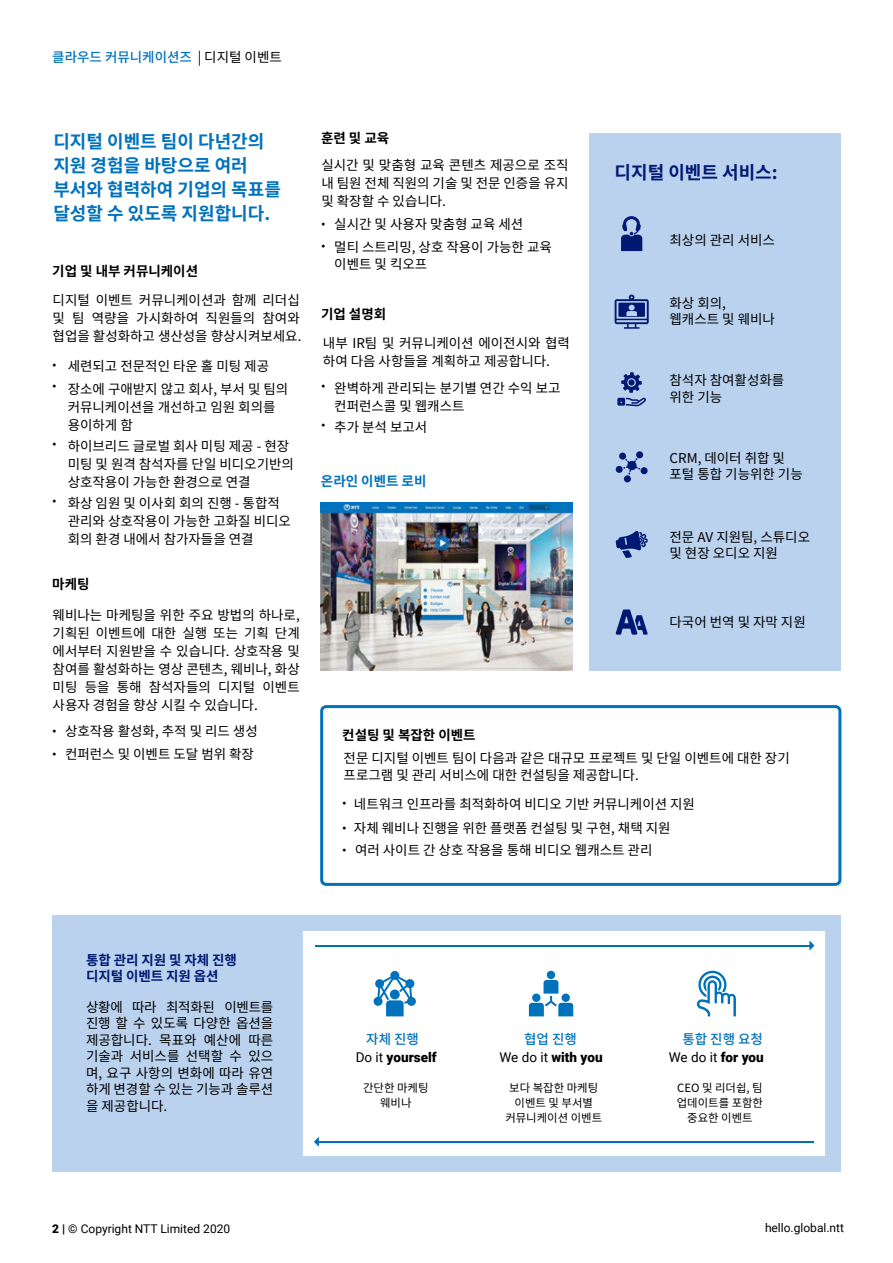
<style>
.page{position:relative;width:893px;height:1263px;background:#fff}
.page>*{position:absolute;margin:0;border:0;box-sizing:border-box;transform-origin:0 0}
.t1{font:700 18px/24px "Noto Sans KR";color:#0072bc}
.t2{font:700 18px "Noto Sans KR";color:#001973}
.t3{font:13.5px/18px "Noto Sans KR";color:#000}
.t4{font:700 13.5px "Noto Sans KR";color:#000}
.t5{font:500 13.5px "Noto Sans KR";color:#0072bc}
.t6{font:900 13.5px "Roboto";color:#000}
.t7{font:13.5px/20.7px "Roboto";color:#000}
.t8{font:700 13.5px/16.2px "Noto Sans KR";letter-spacing:-.005em;color:#001973}
.t9{font:700 13.5px "Noto Sans KR";color:#0072bc}
.t10{font:12px "Roboto";color:#000}
.t11{font:11.4px/15px "Noto Sans KR";color:#000;text-align:center}
.s1{font-weight:400;color:#000}
.s2{font-family:"Roboto"}
.s3{font-weight:400}
.s4{font-weight:900}
</style>
<div class="page">
<div style="left:52px;top:915px;width:789px;height:257px;background:#bad2ed"></div>
<div style="left:303px;top:931px;width:522px;height:225px;background:#fff"></div>
<div style="left:590px;top:133px;width:251px;height:537px;background:#bad2ed"></div>
<svg style="left:621px;top:216px;width:21px;height:35px"></svg>
<svg style="left:615px;top:294px;width:34px;height:35px"></svg>
<svg style="left:617px;top:372px;width:29px;height:34px"></svg>
<svg style="left:615px;top:451px;width:33px;height:31px"></svg>
<svg style="left:616px;top:531px;width:32px;height:27px"></svg>
<svg style="left:616px;top:609px;width:32px;height:26px"></svg>
<div style="left:547px;top:971px;width:8px;height:8px;background:#0072bc;border-radius:50%"></div>
<svg style="left:529px;top:980px;width:44px;height:36px"></svg>
<svg style="left:696px;top:970px;width:40px;height:46px"></svg>
<svg style="left:373px;top:971px;width:43px;height:45px"></svg>
<hr style="left:315px;top:945px;width:496px;height:1px;background:#0072bc">
<svg style="left:809px;top:940px;width:5px;height:11px"></svg>
<hr style="left:317px;top:1141px;width:496px;height:1px;background:#0072bc">
<svg style="left:314px;top:1137px;width:5px;height:10px"></svg>
<div style="left:320px;top:705px;width:521px;height:181px;border:3px solid #0072bc;border-radius:4px"></div>
<img style="left:321px;top:503px;width:251px;height:167px">
<p class="t5" style="left:52px;top:50px;width:231px">클라우드 커뮤니케이션즈 <span class="s1">| 디지털 이벤트</span></p>
<h1 class="t1" style="left:53px;top:130px;width:229px">디지털 이벤트 팀이 다년간의 지원 경험을 바탕으로 여러 부서와 협력하여 기업의 목표를 달성할 수 있도록 지원합니다.</h1>
<p class="t4" style="left:52px;top:263px;width:147px">기업 및 내부 커뮤니케이션</p>
<p class="t3" style="left:53px;top:291px;width:250px">디지털 이벤트 커뮤니케이션과 함께 리더십 및 팀 역량을 가시화하여 직원들의 참여와 협업을 활성화하고 생산성을 향상시켜보세요.</p>
<p class="t7" style="left:52px;top:354px;width:6px">• •</p>
<p class="t7" style="left:52px;top:433px;width:6px">•</p>
<p class="t7" style="left:52px;top:490px;width:6px">•</p>
<p class="t3" style="left:68px;top:354px;width:222px;line-height:23.2px">세련되고 전문적인 타운 홀 미팅 제공 장소에 구애받지 않고 회사, 부서 및 팀의</p>
<p class="t3" style="left:68px;top:398px;width:209px">커뮤니케이션을 개선하고 임원 회의를 용이하게 함</p>
<p class="t3" style="left:68px;top:437px;width:228px">하이브리드 글로벌 회사 미팅 제공 - 현장 미팅 및 원격 참석자를 단일 비디오기반의 상호작용이 가능한 환경으로 연결</p>
<p class="t3" style="left:68px;top:495px;width:225px">화상 임원 및 이사회 회의 진행 - 통합적 관리와 상호작용이 가능한 고화질 비디오 회의 환경 내에서 참가자들을 연결</p>
<p class="t4" style="left:52px;top:576px;width:39px">마케팅</p>
<p class="t3" style="left:53px;top:606px;width:249px;text-align:justify">웨비나는 마케팅을 위한 주요 방법의 하나로, 기획된 이벤트에 대한 실행 또는 기획 단계 에서부터 지원받을 수 있습니다. 상호작용 및 참여를 활성화하는 영상 콘텐츠, 웨비나, 화상 미팅 등을 통해 참석자들의 디지털 이벤트 사용자 경험을 향상 시킬 수 있습니다.</p>
<p class="t3" style="left:52px;top:723px;width:207px"><span class="s2">•</span> 상호작용 활성화, 추적 및 리드 생성</p>
<p class="t3" style="left:52px;top:745px;width:203px"><span class="s2">•</span> 컨퍼런스 및 이벤트 도달 범위 확장</p>
<p class="t4" style="left:321px;top:130px;width:70px">훈련 및 교육</p>
<p class="t3" style="left:321px;top:156px;width:249px;text-align:justify">실시간 및 맞춤형 교육 콘텐츠 제공으로 조직 내 팀원 전체 직원의 기술 및 전문 인증을 유지 및 확장할 수 있습니다.</p>
<p class="t7" style="left:321px;top:212px;width:6px;line-height:22.2px">• •</p>
<p class="t3" style="left:334px;top:216px;width:191px">실시간 및 사용자 맞춤형 교육 세션</p>
<p class="t3" style="left:334px;top:240px;width:219px;line-height:16.2px">멀티 스트리밍, 상호 작용이 가능한 교육 이벤트 및 킥오프</p>
<p class="t4" style="left:321px;top:306px;width:67px">기업 설명회</p>
<p class="t3" style="left:323px;top:334px;width:249px">내부 IR팀 및 커뮤니케이션 에이전시와 협력 하여 다음 사항들을 계획하고 제공합니다.</p>
<p class="t7" style="left:321px;top:376px;width:6px">•</p>
<p class="t7" style="left:321px;top:414px;width:6px">•</p>
<p class="t3" style="left:334px;top:379px;width:228px">완벽하게 관리되는 분기별 연간 수익 보고 컨퍼런스콜 및 웹캐스트</p>
<p class="t3" style="left:334px;top:419px;width:94px">추가 분석 보고서</p>
<p class="t9" style="left:321px;top:474px;width:107px">온라인 이벤트 로비</p>
<p class="t4" style="left:342px;top:728px;width:135px">컨설팅 및 복잡한 이벤트</p>
<h1 class="t2" style="left:615px;top:162px;width:165px">디지털 이벤트 서비스:</h1>
<p class="t3" style="left:669px;top:231px;width:107px">최상의 관리 서비스</p>
<p class="t3" style="left:669px;top:295px;width:107px;line-height:16.2px">화상 회의, 웹캐스트 및 웨비나</p>
<p class="t3" style="left:669px;top:372px;width:116px;line-height:16.2px">참석자 참여활성화를 위한 기능</p>
<p class="t3" style="left:669px;top:450px;width:135px;line-height:16.2px">CRM, 데이터 취합 및 포털 통합 기능위한 기능</p>
<p class="t3" style="left:669px;top:529px;width:142px;line-height:16.2px">전문 AV 지원팀, 스튜디오 및 현장 오디오 지원</p>
<p class="t3" style="left:669px;top:614px;width:138px">다국어 번역 및 자막 지원</p>
<p class="t3" style="left:344px;top:750px;width:448px;line-height:16.5px">전문 디지털 이벤트 팀이 다음과 같은 대규모 프로젝트 및 단일 이벤트에 대한 장기 프로그램 및 관리 서비스에 대한 컨설팅을 제공합니다.</p>
<p class="t3" style="left:354px;top:793px;width:343px;line-height:23.5px">네트워크 인프라를 최적화하여 비디오 기반 커뮤니케이션 지원 자체 웨비나 진행을 위한 플랫폼 컨설팅 및 구현, 채택 지원</p>
<p class="t7" style="left:342px;top:790px;width:6px;line-height:25.2px">• •</p>
<p class="t3" style="left:342px;top:842px;width:312px"><span class="s2">•</span> 여러 사이트 간 상호 작용을 통해 비디오 웹캐스트 관리</p>
<p class="t8" style="left:86px;top:952px;width:152px">통합 관리 지원 및 자체 진행 디지털 이벤트 지원 옵션</p>
<p class="t3" style="left:86px;top:999px;width:189px;line-height:16.5px;text-align:justify">상황에 따라 최적화된 이벤트를 진행 할 수 있도록 다양한 옵션을 제공합니다. 목표와 예산에 따른 기술과 서비스를 선택할 수 있으 며, 요구 사항의 변화에 따라 유연 하게 변경할 수 있는 기능과 솔루션 을 제공합니다.</p>
<p class="t5" style="left:366px;top:1032px;width:54px">자체 진행</p>
<p class="t5" style="left:524px;top:1032px;width:54px">협업 진행</p>
<p class="t5" style="left:682px;top:1032px;width:82px">통합 진행 요청</p>
<p class="t6" style="left:356px;top:1048px;width:83px"><span class="s3">Do it</span> yourself</p>
<p class="t6" style="left:499px;top:1048px;width:105px"><span class="s3">We do it</span> with you</p>
<p class="t7" style="left:669px;top:1046px;width:96px">We do it <span class="s4">for you</span></p>
<p class="t11" style="left:363px;top:1081px;width:67px">간단한 마케팅 웨비나</p>
<p class="t11" style="left:505px;top:1081px;width:98px">보다 복잡한 마케팅 이벤트 및 부서별 커뮤니케이션 이벤트</p>
<p class="t11" style="left:677px;top:1081px;width:88px">CEO 및 리더쉽, 팀 업데이트를 포함한 중요한 이벤트</p>
<p class="t10" style="left:52px;top:1220px;width:179px"><span class="s4">2 |</span> © Copyright NTT Limited 2020</p>
<p class="t10" style="left:765px;top:1220px;width:81px">hello.global.ntt</p>
</div>
